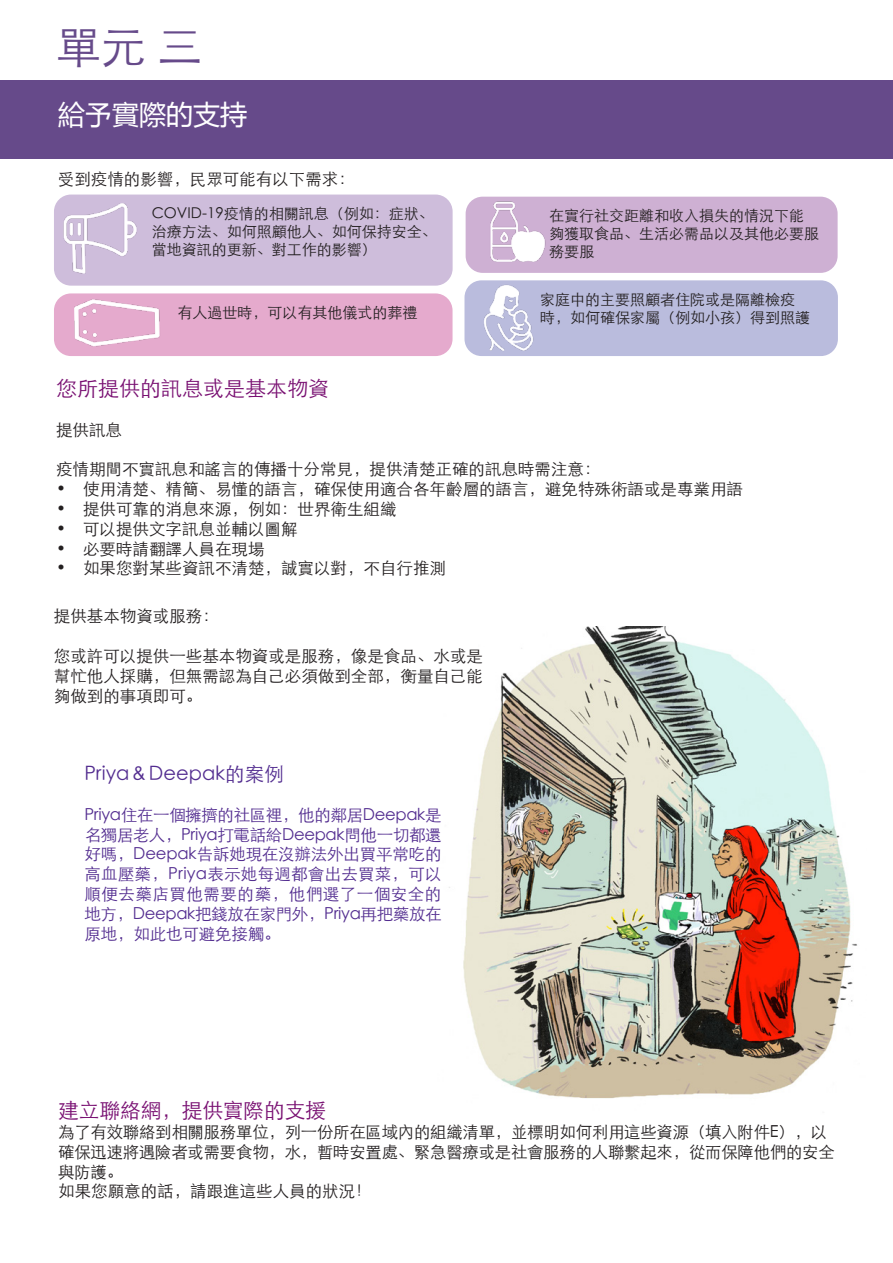
<style>
.page{position:relative;width:893px;height:1263px;background:#fff}
.page>*{position:absolute;margin:0;border:0;box-sizing:border-box;transform-origin:0 0}
.t1{font:300 45px "ST Heiti SC";color:#664a8a}
.t2{font:27px "Microsoft Ya Hei";color:#fff}
.t3{font:300 21px "ST Heiti SC";color:#791072}
.t4{font:300 19.5px "ST Heiti SC";color:#532d90}
.t5{font:300 16.5px/19.8px "ST Heiti SC";color:#231f20}
.t6{font:300 16.5px/19.8px "ST Heiti SC";letter-spacing:-.02em;color:#532d90;text-align:justify}
.t7{font:300 15px/18px "ST Heiti SC";color:#231f20}
</style>
<div class="page">
<img style="left:449px;top:626px;width:408px;height:473px">
<div style="left:0;top:80px;width:893px;height:79px;background:#664a8a"></div>
<div style="left:54px;top:195px;width:399px;height:91px;background:#cebddb;border-radius:17px"></div>
<div style="left:54px;top:293px;width:399px;height:63px;background:#e5aacd;border-radius:17px"></div>
<div style="left:466px;top:197px;width:372px;height:76px;background:#ceb0d3;border-radius:17px"></div>
<img style="left:490px;top:201px;width:56px;height:61px">
<img style="left:64px;top:203px;width:73px;height:71px">
<div style="left:464px;top:280px;width:374px;height:76px;background:#babcdd;border-radius:17px"></div>
<img style="left:484px;top:285px;width:50px;height:66px">
<img style="left:75px;top:299px;width:85px;height:48px">
<p class="t1" style="left:56px;top:7px;width:148px">單元 三</p>
<p class="t2" style="left:58px;top:96px;width:190px">給予實際的支持</p>
<p class="t5" style="left:58px;top:168px;width:298px">受到疫情的影響，民眾可能有以下需求：</p>
<p class="t7" style="left:152px;top:203px;width:286px">COVID-19疫情的相關訊息（例如：症狀、治療方法、如何照顧他人、如何保持安全、當地資訊的更新、對工作的影響）</p>
<p class="t7" style="left:177px;top:302px;width:242px">有人過世時，可以有其他儀式的葬禮</p>
<p class="t7" style="left:549px;top:205px;width:272px">在實行社交距離和收入損失的情況下能夠獲取食品、生活必需品以及其他必要服務要服</p>
<p class="t7" style="left:540px;top:289px;width:271px">家庭中的主要照顧者住院或是隔離檢疫時，如何確保家屬（例如小孩）得到照護</p>
<p class="t3" style="left:56px;top:370px;width:274px">您所提供的訊息或是基本物資</p>
<p class="t5" style="left:56px;top:418px;width:67px">提供訊息</p>
<p class="t5" style="left:56px;top:458px;width:546px">疫情期間不實訊息和謠言的傳播十分常見，提供清楚正確的訊息時需注意：</p>
<p class="t5" style="left:56px;top:478px;width:688px">• 使用清楚、精簡、易懂的語言，確保使用適合各年齡層的語言，避免特殊術語或是專業用語</p>
<p class="t5" style="left:56px;top:497px;width:342px">• 提供可靠的消息來源，例如：世界衛生組織</p>
<p class="t5" style="left:56px;top:517px;width:243px">• 可以提供文字訊息並輔以圖解</p>
<p class="t5" style="left:56px;top:537px;width:210px">• 必要時請翻譯人員在現場</p>
<p class="t5" style="left:56px;top:557px;width:391px">• 如果您對某些資訊不清楚，誠實以對，不自行推測</p>
<p class="t5" style="left:54px;top:605px;width:167px">提供基本物資或服務：</p>
<p class="t5" style="left:54px;top:644px;width:431px;text-align:justify">您或許可以提供一些基本物資或是服務，像是食品、水或是幫忙他人採購，但無需認為自己必須做到全部，衡量自己能夠做到的事項即可。</p>
<p class="t4" style="left:84px;top:757px;width:201px">Priya＆Deepak的案例</p>
<p class="t6" style="left:84px;top:803px;width:359px">Priya住在一個擁擠的社區裡，他的鄰居Deepak是名獨居老人，Priya打電話給Deepak問他一切都還好嗎，Deepak告訴她現在沒辦法外出買平常吃的高血壓藥，Priya表示她每週都會出去買菜，可以順便去藥店買他需要的藥，他們選了一個安全的地方，Deepak把錢放在家門外，Priya再把藥放在原地，如此也可避免接觸。</p>
<p class="t3" style="left:58px;top:1092px;width:269px">建立聯絡網，提供實際的支援</p>
<p class="t5" style="left:58px;top:1120px;width:778px">為了有效聯絡到相關服務單位，列一份所在區域內的組織清單，並標明如何利用這些資源（填入附件E），以確保迅速將遇險者或需要食物，水，暫時安置處、緊急醫療或是社會服務的人聯繫起來，從而保障他們的安全與防護。</p>
<p class="t5" style="left:58px;top:1180px;width:315px">如果您願意的話，請跟進這些人員的狀況！</p>
</div>
